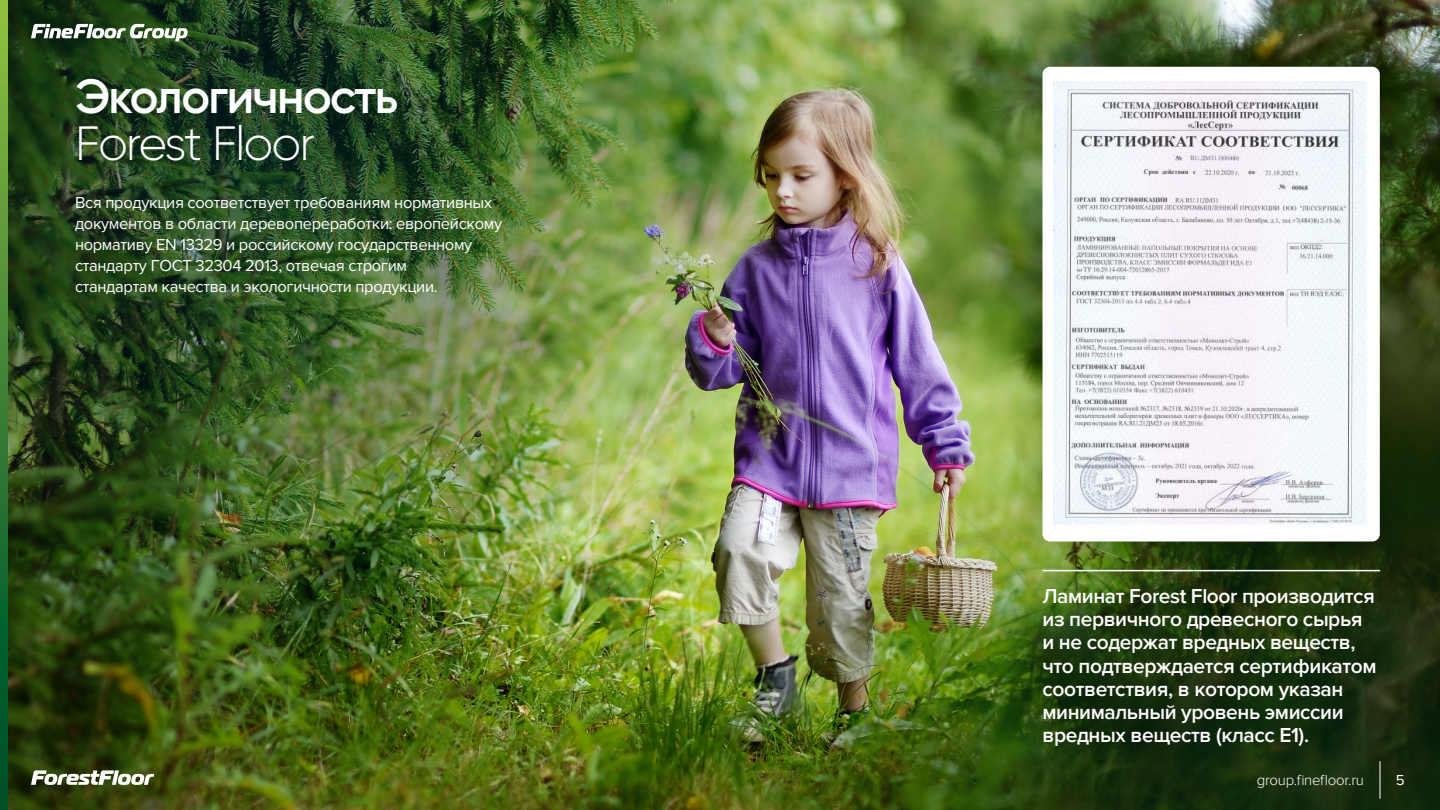
<style>
.page{position:relative;width:1440px;height:810px;background:#fff}
.page>*{position:absolute;margin:0;border:0;box-sizing:border-box;transform-origin:0 0}
.t1{font:600 48px "Gilroy";letter-spacing:-.03em;color:#fff}
.t2{font:300 48px "Gilroy";letter-spacing:-.03em;color:#fff}
.t3{font:600 21px/23.2px "Proxima Nova";letter-spacing:-.02em;color:#fff}
.t4{font:16.5px/21px "Proxima Nova";letter-spacing:-.02em;color:#fff}
.t5{font:300 15px "Proxima Nova";letter-spacing:-.015em;color:#fff}
.t6{font:15px "Proxima Nova";color:#fff}
</style>
<div class="page">
<img style="left:8px;top:0;width:1432px;height:810px">
<img style="left:8px;top:0;width:824px;height:728px">
<img style="left:737px;top:216px;width:703px;height:594px">
<svg style="left:0;top:0;width:8px;height:810px;background:#3c8234"></svg>
<div style="left:1009px;top:33px;width:405px;height:542px;background:#000;opacity:.2"></div>
<div style="left:1042px;top:67px;width:338px;height:475px;background:#fff;border-radius:8px"></div>
<img style="left:1053px;top:81px;width:314px;height:444px">
<hr style="left:1380px;top:761px;width:1px;height:38px;background:#fff">
<svg style="left:31px;top:770px;width:123px;height:15px"></svg>
<svg style="left:31px;top:24px;width:157px;height:17px"></svg>
<h1 class="t1" style="left:75px;top:67px;width:325px">Экологичность</h1>
<h1 class="t2" style="left:75px;top:114px;width:241px">Forest Floor</h1>
<p class="t4" style="left:75px;top:193px;width:429px">Вся продукция соответствует требованиям нормативных документов в области деревопереработки: европейскому нормативу EN 13329 и российскому государственному стандарту ГОСТ 32304 2013, отвечая строгим<br>стандартам качества и экологичности продукции.</p>
<p class="t3" style="left:1042px;top:585px;width:336px">Ламинат Forest Floor производится из первичного древесного сырья и не содержат вредных веществ, что подтверждается сертификатом соответствия, в котором указан минимальный уровень эмиссии вредных веществ (класс Е1).</p>
<p class="t5" style="left:1257px;top:771px;width:109px">group.finefloor.ru</p>
<p class="t6" style="left:1396px;top:771px;width:10px">5</p>
</div>
